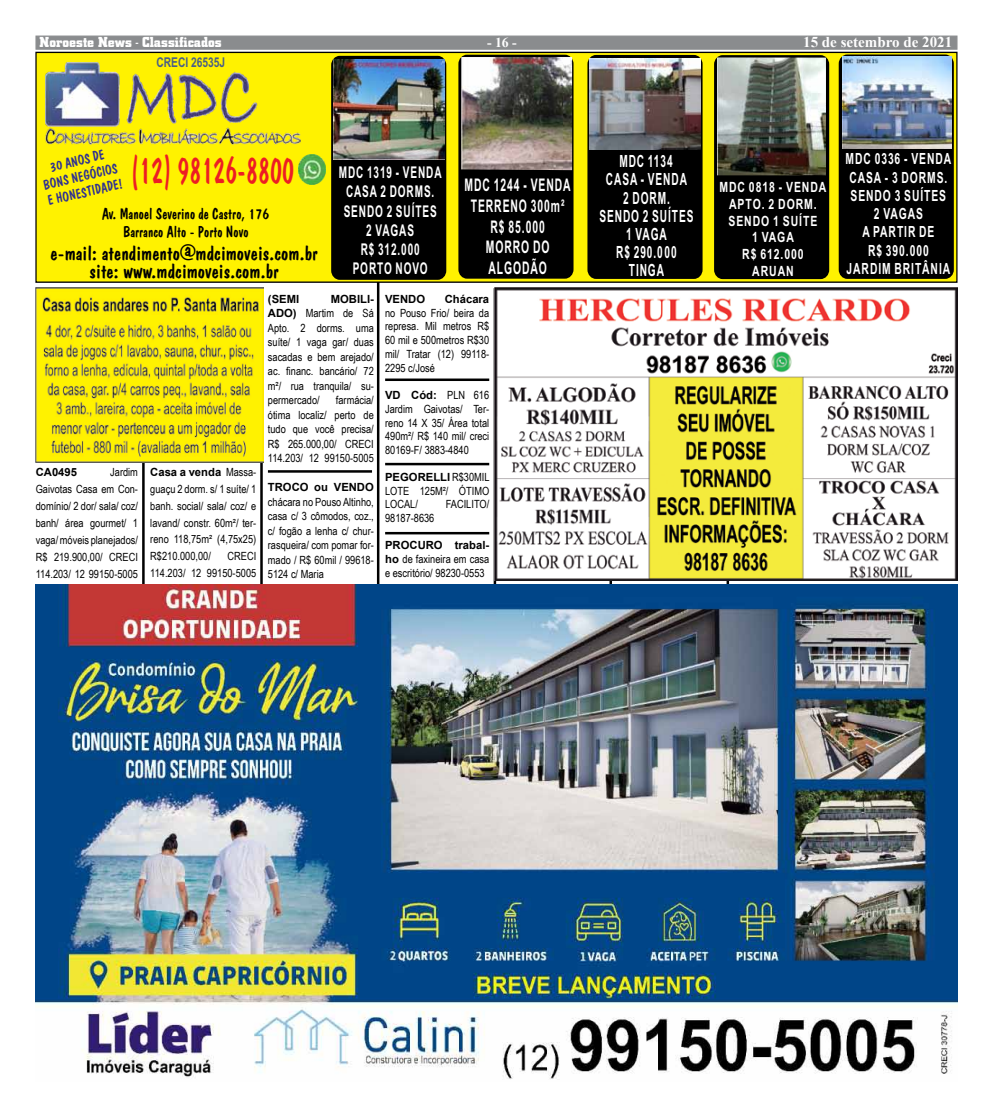
<style>
.page{position:relative;width:993px;height:1117px;background:#fff}
.page>*{position:absolute;margin:0;border:0;box-sizing:border-box;transform-origin:0 0}
.t1{font:40.75px "Brush Dom";color:#ed1d24;scale:.62 1}
.t2{font:20.62px/17.6px "Brush Dom";color:#000;text-align:center}
.t3{font:700 17.38px/20.6px "Arial Narrow";letter-spacing:.075em;color:#fff;text-align:center;scale:.73 1}
.t4{font:700 16.75px/18.1px "Arial Narrow";letter-spacing:.075em;color:#fff;text-align:center;scale:.74 1}
.t5{font:700 16.12px/19.2px "Arial Narrow";letter-spacing:.075em;color:#fff;text-align:center;scale:.76 1}
.t6{font:16px/18.4px "Brush Dom";color:#000;text-align:center;scale:.92 1}
.t7{font:700 15.38px/18.2px "Arial Narrow";letter-spacing:.075em;color:#fff;text-align:center;scale:.82 1}
.t8{font:700 15px "City D";color:#fff}
.t9{font:700 15px "Times New Roman";color:#fff}
.t10{font:italic 700 15px "Times New Roman";color:#fff}
.t11{font:700 14.12px/16.8px "Arial Narrow";letter-spacing:.075em;color:#fff;text-align:center;scale:.9 1}
.t12{font:14.12px/16.1px "Brush Dom";color:#2e3092;text-align:center;scale:.93 1}
.t13{font:700 13.75px "Times New Roman";color:#fff}
.t14{font:700 13.5px "Arial Narrow";color:#485e88;scale:.92 1}
.t15{font:11.25px/14.5px "Arial Narrow";color:#000;text-align:justify}
.t16{font:700 11.25px "Arial";color:#000}
.s1{font-family:"Arial Narrow";font-weight:400}
.s2{font-family:"Arial";font-weight:700}
</style>
<div class="page">
<div style="left:35px;top:36px;width:922px;height:14px;background:#8a8c8e;border:1px solid #8a8c8e"></div>
<hr style="left:385px;top:378px;width:104px;height:3px;background:#000">
<hr style="left:385px;top:462px;width:104px;height:3px;background:#000">
<hr style="left:385px;top:532px;width:104px;height:2px;background:#000">
<hr style="left:268px;top:470px;width:104px;height:2px;background:#000">
<hr style="left:260px;top:288px;width:3px;height:304px;background:#000">
<hr style="left:377px;top:268px;width:2px;height:323px;background:#000">
<hr style="left:142px;top:287px;width:3px;height:304px;background:#000">
<hr style="left:493px;top:288px;width:3px;height:304px;background:#000">
<hr style="left:609px;top:287px;width:2px;height:304px;background:#000">
<hr style="left:726px;top:288px;width:2px;height:304px;background:#000">
<img style="left:494px;top:287px;width:462px;height:294px">
<img style="left:36px;top:288px;width:227px;height:174px">
<img style="left:35px;top:584px;width:922px;height:496px">
<div style="left:36px;top:52px;width:920px;height:230px;background:#fff200"></div>
<div style="left:35px;top:52px;width:922px;height:230px;border:1px solid #000"></div>
<img style="left:46px;top:62px;width:254px;height:83px">
<div style="left:838px;top:54px;width:115px;height:225px;background:#000;border-radius:9px"></div>
<div style="left:713px;top:55px;width:115px;height:224px;background:#000;border-radius:9px"></div>
<div style="left:587px;top:55px;width:115px;height:224px;background:#000;border-radius:9px"></div>
<div style="left:458px;top:55px;width:115px;height:223px;background:#000;border-radius:9px"></div>
<div style="left:331px;top:56px;width:115px;height:224px;background:#000;border-radius:9px"></div>
<img style="left:298px;top:154px;width:28px;height:30px">
<img style="left:589px;top:58px;width:111px;height:91px">
<img style="left:842px;top:57px;width:108px;height:91px">
<img style="left:333px;top:59px;width:111px;height:100px">
<img style="left:461px;top:57px;width:111px;height:113px">
<img style="left:716px;top:57px;width:109px;height:118px">
<p class="t13" style="left:487px;top:33px;width:31px">- 16 -</p>
<h3 class="t9" style="left:802px;top:31px;width:150px">15 de setembro de 2021</h3>
<h3 class="t8" style="left:40px;top:33px;width:184px">Noroeste News - Classificados</h3>
<h3 class="t10" style="left:473px;top:31px;width:34px">- 10 -</h3>
<p class="t14" style="left:156px;top:52px;width:76px">CRECI 26535J</p>
<p class="t12" style="left:38px;top:162px;width:85px;rotate:-13deg">30 ANOS DE<br>BONS NEGÓCIOS<br>E HONESTIDADE!</p>
<h3 class="t4" style="left:599px;top:151px;width:128px">MDC 1134<br>CASA - VENDA<br>2 DORM.<br>SENDO 2 SUÍTES<br>1 VAGA<br>R$ 290.000<br>TINGA</h3>
<h1 class="t1" style="left:131px;top:147px;width:265px">(12) 98126-8800</h1>
<h3 class="t6" style="left:102px;top:204px;width:183px">Av. Manoel Severino de Castro, 176<br>Barranco Alto - Porto Novo</h3>
<h3 class="t5" style="left:338px;top:162px;width:137px">MDC 1319 - VENDA<br>CASA 2 DORMS.<br>SENDO 2 SUÍTES<br>2 VAGAS<br>R$ 312.000<br>PORTO NOVO</h3>
<h3 class="t3" style="left:464px;top:174px;width:147px">MDC 1244 - VENDA<br>TERRENO 300m²<br>R$ 85.000<br>MORRO DO<br>ALGODÃO</h3>
<h2 class="t2" style="left:50px;top:245px;width:269px">e-mail: atendimento@mdcimoveis.com.br site: www.mdcimoveis.com.br</h2>
<p class="t15" style="left:36px;top:463px;width:104px;line-height:16.9px;text-indent:74px">Jardim Gaivotas Casa em Con&shy;domínio/ 2 dor/ sala/ coz/ banh/ área gourmet/ 1 vaga/ móveis planejados/ R$ 219.900,00/ CRECI 114.203/ 12 99150-5005</p>
<p class="t16" style="left:150px;top:464px;width:107px">Casa a venda <span class="s1">Massa-</span></p>
<p class="t16" style="left:36px;top:464px;width:43px">CA0495</p>
<p class="t15" style="left:150px;top:480px;width:107px;line-height:16.9px">guaçu 2 dorm. s/ 1 suíte/ 1 banh. social/ sala/ coz/ e lavand/ constr. 60m²/ ter&shy;reno 118,75m² (4,75x25)<br>R$210.000,00/</p>
<p class="t15" style="left:150px;top:547px;width:107px;line-height:16.9px;text-align:right">CRECI<br>114.203/ 12 99150-5005</p>
<p class="t16" style="left:268px;top:291px;width:33px">(SEMI</p>
<p class="t16" style="left:330px;top:291px;width:45px">MOBILI-</p>
<p class="t15" style="left:268px;top:305px;width:107px"><span class="s2">ADO)</span> Martim de Sá Apto. 2 dorms. uma suíte/ 1 vaga gar/ duas sacadas e bem arejado/ ac. financ. bancário/ 72 m²/ rua tranquila/ su&shy;permercado/</p>
<p class="t15" style="left:268px;top:392px;width:107px;text-indent:68px">farmácia/ ótima localiz/ perto de tudo que você precisa/ R$ 265.000,00/ CRECI 114.203/ 12 99150-5005</p>
<p class="t16" style="left:268px;top:479px;width:107px">TROCO ou VENDO</p>
<p class="t15" style="left:268px;top:494px;width:107px">chácara no Pouso Altinho, casa c/ 3 cômodos, coz., c/ fogão a lenha c/ chur&shy;rasqueira/ com pomar for&shy;mado / R$ 60mil / 99618- 5124 c/ Maria</p>
<p class="t16" style="left:385px;top:291px;width:42px">VENDO</p>
<p class="t16" style="left:444px;top:291px;width:46px">Chácara</p>
<p class="t15" style="left:385px;top:305px;width:106px;line-height:13.8px">no Pouso Frio/ beira da represa. Mil metros R$ 60 mil e 500metros R$30 mil/ Tratar (12) 99118- 2295 c/José</p>
<p class="t16" style="left:385px;top:387px;width:105px">VD Cód: <span class="s1">PLN 616</span></p>
<p class="t15" style="left:385px;top:401px;width:105px;line-height:13.8px">Jardim Gaivotas/ Ter&shy;reno 14 X 35/ Área total 490m²/ R$ 140 mil/ creci 80169-F/ 3883-4840</p>
<p class="t16" style="left:385px;top:469px;width:106px">PEGORELLI <span class="s1">R$30MIL</span></p>
<p class="t15" style="left:385px;top:483px;width:105px;line-height:13.5px">LOTE 125M²/ ÓTIMO<br>LOCAL/</p>
<p class="t15" style="left:445px;top:496px;width:45px">FACILITO/</p>
<p class="t15" style="left:385px;top:510px;width:51px">98187-8636</p>
<p class="t16" style="left:385px;top:537px;width:105px">PROCURO trabal-</p>
<p class="t15" style="left:385px;top:552px;width:105px;line-height:13.8px"><span class="s2">ho</span> de faxineira em casa e escritório/ 98230-0553</p>
<p class="t11" style="left:719px;top:178px;width:120px">MDC 0818 - VENDA<br>APTO. 2 DORM.<br>SENDO 1 SUÍTE<br>1 VAGA<br>R$ 612.000<br>ARUAN</p>
<h3 class="t7" style="left:845px;top:149px;width:130px">MDC 0336 - VENDA<br>CASA - 3 DORMS.<br>SENDO 3 SUÍTES<br>2 VAGAS<br>A PARTIR DE<br>R$ 390.000<br>JARDIM BRITÂNIA</h3>
</div>
